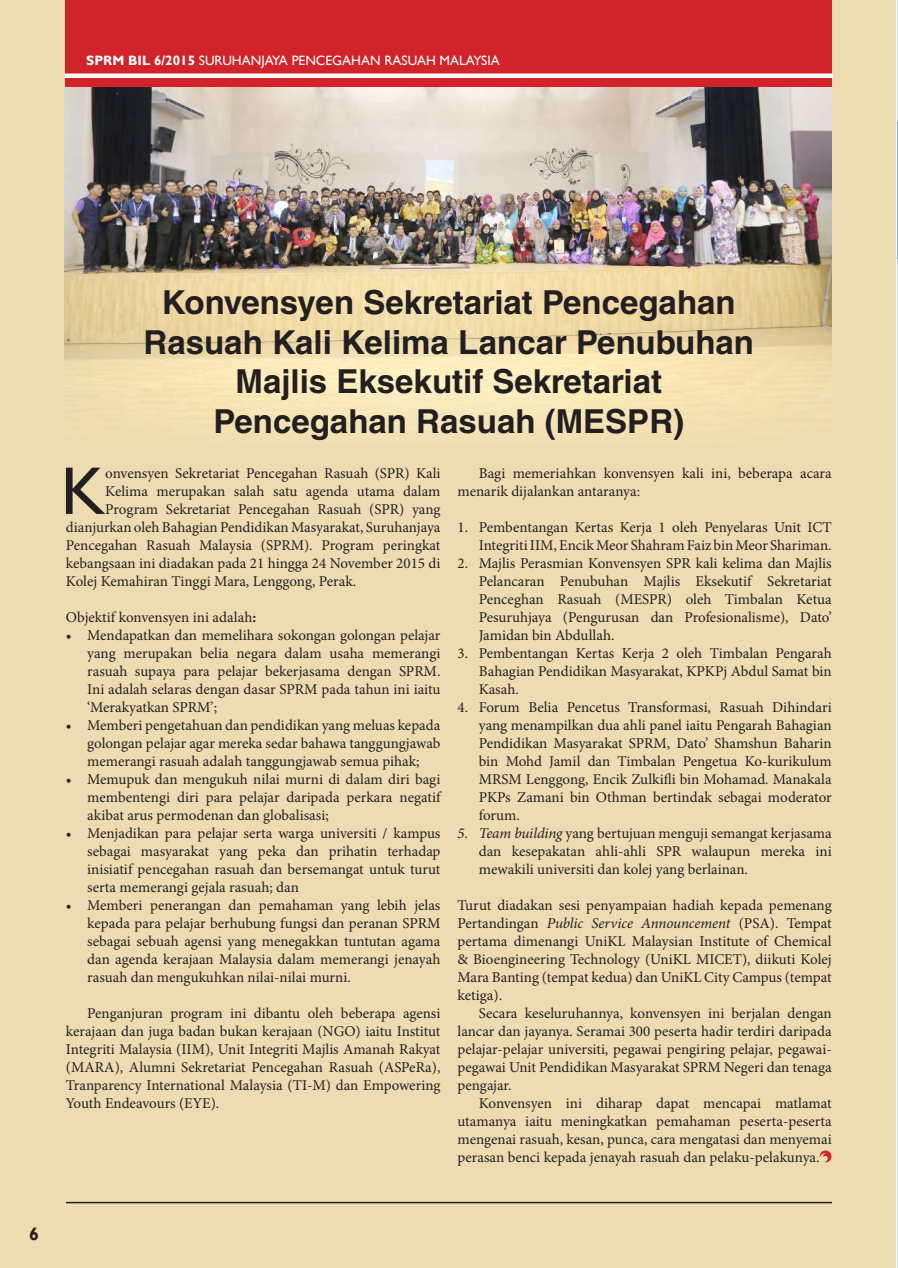
<style>
.page{position:relative;width:898px;height:1268px;background:#fff}
.page>*{position:absolute;margin:0;border:0;box-sizing:border-box;transform-origin:0 0}
.t1{font:67.8px "Gill Sans";color:#231f20}
.t2{font:700 33px/39.6px "Helvetica LT Std";color:#231f20;text-align:center}
.t3{font:700 18px "Gill Sans";color:#231f20}
.t4{font:15px/18px "Minion Pro";color:#231f20;text-align:justify}
.t5{font:13.5px "Gill Sans";color:#fff}
.s1{font-weight:700}
.s2{font-style:italic}
</style>
<div class="page">
<hr style="left:897px;top:0;width:1px;height:1267px;background:#c6d9eb">
<div style="left:0;top:0;width:894px;height:1267px;background:#eddcb1"></div>
<img style="left:65px;top:87px;width:766px;height:336px">
<svg style="left:819px;top:1150px;width:12px;height:12px"></svg>
<hr style="left:66px;top:1201px;width:765px;height:1px;background:#231f20">
<div style="left:66px;top:0;width:765px;height:86px;background:#d1232a"></div>
<div style="left:65px;top:73px;width:767px;height:5px;background:#fff"></div>
<hr style="left:897px;top:122px;width:1px;height:137px;background:#79add1">
<p class="t5" style="left:86px;top:52px;width:415px"><span class="s1">SPRM BIL 6/2015</span> SURUHANJAYA PENCEGAHAN RASUAH MALAYSIA</p>
<p class="t3" style="left:29px;top:1222px;width:11px">6</p>
<h2 class="t2" style="left:143px;top:282px;width:612px">Konvensyen Sekretariat Pencegahan<br>Rasuah Kali Kelima Lancar Penubuhan<br>Majlis Eksekutif Sekretariat<br>Pencegahan Rasuah (MESPR)</h2>
<p class="t4" style="left:457px;top:464px;width:375px;text-indent:21px">Bagi memeriahkan konvensyen kali ini, beberapa acara menarik dijalankan antaranya:</p>
<p class="t4" style="left:457px;top:518px;width:375px;text-align:right">1. Pembentangan Kertas Kerja 1 oleh Penyelaras Unit ICT<br>Integriti IIM, Encik Meor Shahram Faiz bin Meor Shariman.</p>
<p class="t4" style="left:478px;top:554px;width:354px;text-indent:-21px">2. Majlis Perasmian Konvensyen SPR kali kelima dan Majlis Pelancaran Penubuhan Majlis Eksekutif Sekretariat Penceghan Rasuah (MESPR) oleh Timbalan Ketua Pesuruhjaya (Pengurusan dan Profesionalisme), Dato’ Jamidan bin Abdullah.</p>
<p class="t4" style="left:478px;top:644px;width:354px;text-indent:-21px">3. Pembentangan Kertas Kerja 2 oleh Timbalan Pengarah Bahagian Pendidikan Masyarakat, KPKPj Abdul Samat bin Kasah.</p>
<p class="t4" style="left:478px;top:698px;width:354px;text-indent:-21px">4. Forum Belia Pencetus Transformasi, Rasuah Dihindari yang menampilkan dua ahli panel iaitu Pengarah Bahagian Pendidikan Masyarakat SPRM, Dato’ Shamshun Baharin bin Mohd Jamil dan Timbalan Pengetua Ko-kurikulum MRSM Lenggong, Encik Zulkifli bin Mohamad. Manakala PKPs Zamani bin Othman bertindak sebagai moderator forum.</p>
<p class="t4" style="left:478px;top:824px;width:354px;text-indent:-21px"><span class="s2">5. Team building</span> yang bertujuan menguji semangat kerjasama dan kesepakatan ahli-ahli SPR walaupun mereka ini mewakili universiti dan kolej yang berlainan.</p>
<p class="t4" style="left:457px;top:896px;width:375px">Turut diadakan sesi penyampaian hadiah kepada pemenang Pertandingan <span class="s2">Public Service Announcement</span> (PSA). Tempat pertama dimenangi UniKL Malaysian Institute of Chemical &amp; Bioengineering Technology (UniKL MICET), diikuti Kolej Mara Banting (tempat kedua) dan UniKL City Campus (tempat ketiga).</p>
<p class="t4" style="left:457px;top:1004px;width:375px;text-indent:21px">Secara keseluruhannya, konvensyen ini berjalan dengan lancar dan jayanya. Seramai 300 peserta hadir terdiri daripada pelajar-pelajar universiti, pegawai pengiring pelajar, pegawai&shy;pegawai Unit Pendidikan Masyarakat SPRM Negeri dan tenaga pengajar.</p>
<p class="t4" style="left:457px;top:1094px;width:375px;text-indent:21px">Konvensyen ini diharap dapat mencapai matlamat utamanya iaitu meningkatkan pemahaman peserta-peserta mengenai rasuah, kesan, punca, cara mengatasi dan menyemai perasan benci kepada jenayah rasuah dan pelaku-pelakunya.</p>
<h1 class="t1" style="left:61px;top:451px;width:46px">K</h1>
<p class="t4" style="left:105px;top:464px;width:336px">onvensyen Sekretariat Pencegahan Rasuah (SPR) Kali</p>
<p class="t4" style="left:105px;top:482px;width:336px">Kelima merupakan salah satu agenda utama dalam</p>
<p class="t4" style="left:105px;top:500px;width:336px">Program Sekretariat Pencegahan Rasuah (SPR) yang</p>
<p class="t4" style="left:66px;top:518px;width:376px">dianjurkan oleh Bahagian Pendidikan Masyarakat, Suruhanjaya</p>
<p class="t4" style="left:66px;top:536px;width:376px">Pencegahan Rasuah Malaysia (SPRM). Program peringkat</p>
<p class="t4" style="left:66px;top:554px;width:376px">kebangsaan ini diadakan pada 21 hingga 24 November 2015 di</p>
<p class="t4" style="left:66px;top:572px;width:292px">Kolej Kemahiran Tinggi Mara, Lenggong, Perak.</p>
<p class="t4" style="left:66px;top:608px;width:192px">Objektif konvensyen ini adalah<span class="s1">:</span></p>
<p class="t4" style="left:87px;top:626px;width:354px;text-indent:-21px">• Mendapatkan dan memelihara sokongan golongan pelajar yang merupakan belia negara dalam usaha memerangi rasuah supaya para pelajar bekerjasama dengan SPRM.<br>Ini adalah selaras dengan dasar SPRM pada tahun ini iaitu ‘Merakyatkan SPRM’;</p>
<p class="t4" style="left:87px;top:716px;width:354px;text-indent:-21px">• Memberi pengetahuan dan pendidikan yang meluas kepada golongan pelajar agar mereka sedar bahawa tanggungjawab memerangi rasuah adalah tanggungjawab semua pihak;</p>
<p class="t4" style="left:87px;top:770px;width:354px;text-indent:-21px">• Memupuk dan mengukuh nilai murni di dalam diri bagi membentengi diri para pelajar daripada perkara negatif akibat arus permodenan dan globalisasi;</p>
<p class="t4" style="left:87px;top:824px;width:354px;text-indent:-21px">• Menjadikan para pelajar serta warga universiti / kampus sebagai masyarakat yang peka dan prihatin terhadap inisiatif pencegahan rasuah dan bersemangat untuk turut serta memerangi gejala rasuah; dan</p>
<p class="t4" style="left:87px;top:896px;width:354px;text-indent:-21px">• Memberi penerangan dan pemahaman yang lebih jelas kepada para pelajar berhubung fungsi dan peranan SPRM sebagai sebuah agensi yang menegakkan tuntutan agama dan agenda kerajaan Malaysia dalam memerangi jenayah rasuah dan mengukuhkan nilai-nilai murni.</p>
<p class="t4" style="left:66px;top:1004px;width:376px;text-indent:21px">Penganjuran program ini dibantu oleh beberapa agensi kerajaan dan juga badan bukan kerajaan (NGO) iaitu Institut Integriti Malaysia (IIM), Unit Integriti Majlis Amanah Rakyat (MARA), Alumni Sekretariat Pencegahan Rasuah (ASPeRa), Tranparency International Malaysia (TI-M) dan Empowering Youth Endeavours (EYE).</p>
</div>
